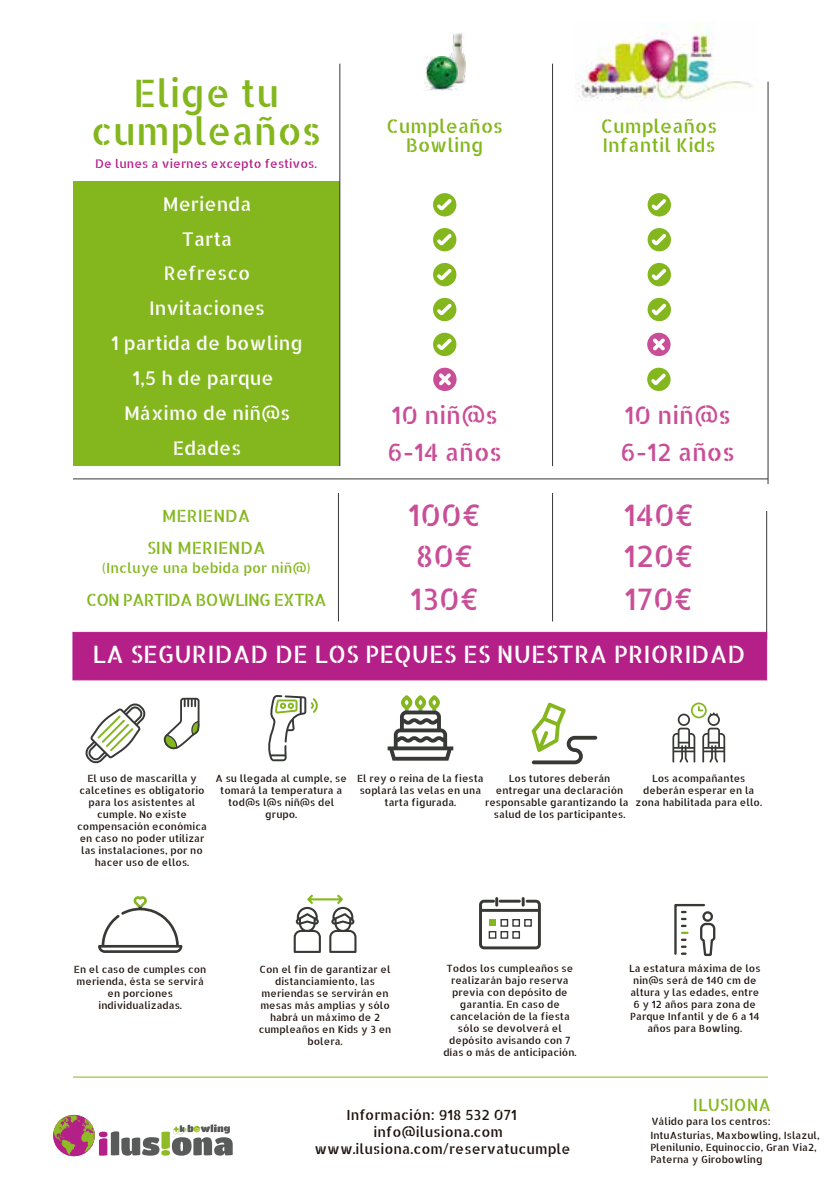
<style>
.page{position:relative;width:840px;height:1191px;background:#fff}
.page>*{position:absolute;margin:0;border:0;box-sizing:border-box;transform-origin:0 0}
.t1{font:37.8px/37.8px "Allerta Stencil";color:#83b71d;text-align:center}
.t2{font:29.6px/41.8px "Allerta Stencil";color:#c94e97}
.t3{font:24px "Allerta Stencil";color:#fff}
.t4{font:24px "Allerta Stencil";color:#c94e97}
.t5{font:18.8px/35px "Allerta Stencil";color:#fff;text-align:center}
.t6{font:18.8px/18.8px "Allerta Stencil";color:#83b71d;text-align:center}
.t7{font:17px "Allerta Stencil";color:#83b71d}
.t8{font:17px "Allerta Stencil";letter-spacing:-.05em;color:#83b71d}
.t9{font:14px "Allerta Stencil";color:#1e120d}
.t10{font:14px "Allerta Stencil";color:#83b71d}
.t11{font:12px "Allerta Stencil";color:#b41f88}
.t12{font:10px/12px "Allerta Stencil";color:#1e120d;text-align:center}
</style>
<div class="page">
<div style="left:73px;top:181px;width:266px;height:285px;background:#83b71d"></div>
<svg style="left:646px;top:333px;width:24px;height:23px"></svg>
<svg style="left:649px;top:335px;width:19px;height:19px"></svg>
<svg style="left:647px;top:368px;width:23px;height:23px"></svg>
<svg style="left:647px;top:193px;width:23px;height:23px"></svg>
<svg style="left:647px;top:228px;width:23px;height:23px"></svg>
<svg style="left:647px;top:263px;width:23px;height:23px"></svg>
<svg style="left:647px;top:298px;width:23px;height:23px"></svg>
<div style="left:433px;top:368px;width:23px;height:23px;background:#c94e97;border-radius:50%"></div>
<svg style="left:435px;top:370px;width:19px;height:19px"></svg>
<svg style="left:433px;top:263px;width:23px;height:23px"></svg>
<svg style="left:433px;top:298px;width:23px;height:23px"></svg>
<svg style="left:433px;top:333px;width:23px;height:23px"></svg>
<svg style="left:433px;top:193px;width:23px;height:23px"></svg>
<svg style="left:433px;top:228px;width:23px;height:23px"></svg>
<hr style="left:339px;top:64px;width:1px;height:402px;background:#373935">
<hr style="left:767px;top:82px;width:1px;height:402px;background:#373935">
<hr style="left:552px;top:64px;width:1px;height:402px;background:#373935">
<hr style="left:338px;top:493px;width:1px;height:128px;background:#373935">
<hr style="left:765px;top:511px;width:1px;height:128px;background:#373935">
<hr style="left:552px;top:493px;width:1px;height:128px;background:#373935">
<hr style="left:73px;top:478px;width:694px;height:1px;background:#373935">
<hr style="left:73px;top:1076px;width:694px;height:1px;background:#83b71d">
<svg style="left:674px;top:903px;width:42px;height:54px"></svg>
<svg style="left:479px;top:897px;width:61px;height:52px"></svg>
<div style="left:489px;top:919px;width:6px;height:7px;background:#83b71d"></div>
<div style="left:500px;top:919px;width:8px;height:7px;border:1px solid #373935"></div>
<div style="left:512px;top:919px;width:7px;height:7px;border:1px solid #373935"></div>
<div style="left:524px;top:919px;width:7px;height:7px;border:1px solid #373935"></div>
<div style="left:488px;top:931px;width:8px;height:7px;border:1px solid #373935"></div>
<div style="left:500px;top:931px;width:8px;height:7px;border:1px solid #373935"></div>
<div style="left:512px;top:931px;width:7px;height:7px;border:1px solid #373935"></div>
<svg style="left:98px;top:896px;width:84px;height:57px"></svg>
<svg style="left:293px;top:894px;width:63px;height:59px"></svg>
<svg style="left:163px;top:697px;width:37px;height:53px"></svg>
<svg style="left:85px;top:703px;width:61px;height:61px"></svg>
<svg style="left:268px;top:695px;width:49px;height:66px"></svg>
<svg style="left:387px;top:695px;width:66px;height:65px"></svg>
<svg style="left:531px;top:702px;width:66px;height:62px"></svg>
<svg style="left:672px;top:702px;width:52px;height:60px"></svg>
<svg style="left:53px;top:1114px;width:42px;height:42px"></svg>
<svg style="left:54px;top:1115px;width:179px;height:40px"></svg>
<img style="left:575px;top:21px;width:178px;height:92px">
<img style="left:449px;top:33px;width:16px;height:50px">
<img style="left:424px;top:57px;width:33px;height:33px">
<div style="left:73px;top:632px;width:693px;height:48px;background:#b41f88"></div>
<p class="t1" style="left:91px;top:74px;width:232px">Elige tu cumpleaños</p>
<p class="t11" style="left:95px;top:156px;width:223px">De lunes a viernes excepto festivos.</p>
<p class="t5" style="left:111px;top:186px;width:193px">Merienda<br>Tarta<br>Refresco<br>Invitaciones<br>1 partida de bowling<br>1,5 h de parque</p>
<p class="t5" style="left:124px;top:395px;width:168px">Máximo de niñ@s</p>
<p class="t5" style="left:173px;top:430px;width:70px">Edades</p>
<p class="t6" style="left:386px;top:116px;width:118px">Cumpleaños<br>Bowling</p>
<p class="t6" style="left:600px;top:116px;width:118px;text-align:left">Cumpleaños<br>Infantil Kids</p>
<p class="t4" style="left:391px;top:399px;width:108px">10 niñ@s</p>
<p class="t4" style="left:624px;top:399px;width:108px">10 niñ@s</p>
<p class="t4" style="left:387px;top:436px;width:116px">6-14 años</p>
<p class="t4" style="left:620px;top:436px;width:116px">6-12 años</p>
<p class="t7" style="left:162px;top:504px;width:90px">MERIENDA</p>
<p class="t2" style="left:408px;top:493px;width:74px">100€</p>
<p class="t7" style="left:147px;top:537px;width:120px">SIN MERIENDA</p>
<p class="t10" style="left:102px;top:559px;width:210px">(Incluye una bebida por niñ@)</p>
<p class="t8" style="left:86px;top:588px;width:242px">CON PARTIDA BOWLING EXTRA</p>
<p class="t2" style="left:410px;top:534px;width:71px">80€<br>130€</p>
<p class="t2" style="left:623px;top:493px;width:72px;text-align:justify">140€ 120€ 170€</p>
<p class="t3" style="left:92px;top:638px;width:654px">LA SEGURIDAD DE LOS PEQUES ES NUESTRA PRIORIDAD</p>
<p class="t12" style="left:77px;top:771px;width:131px">El uso de mascarilla y calcetines es obligatorio para los asistentes al cumple. No existe compensación económica en caso no poder utilizar las instalaciones, por no hacer uso de ellos.</p>
<p class="t12" style="left:215px;top:771px;width:133px">A su llegada al cumple, se tomará la temperatura a tod@s l@s niñ@s del grupo.</p>
<p class="t12" style="left:357px;top:771px;width:128px">El rey o reina de la fiesta soplará las velas en una tarta figurada.</p>
<p class="t12" style="left:485px;top:772px;width:145px">Los tutores deberán entregar una declaración responsable garantizando la salud de los participantes.</p>
<p class="t12" style="left:635px;top:772px;width:128px">Los acompañantes deberán esperar en la zona habilitada para ello.</p>
<p class="t12" style="left:74px;top:963px;width:134px">En el caso de cumples con merienda, ésta se servirá en porciones individualizadas.</p>
<p class="t12" style="left:258px;top:963px;width:134px">Con el fin de garantizar el distanciamiento, las meriendas se servirán en mesas más amplias y sólo habrá un máximo de 2 cumpleaños en Kids y 3 en bolera.</p>
<p class="t12" style="left:443px;top:962px;width:135px">Todos los cumpleaños se realizarán bajo reserva previa con depósito de garantía. En caso de cancelación de la fiesta sólo se devolverá el depósito avisando con 7 días o más de anticipación.</p>
<p class="t9" style="left:346px;top:1106px;width:172px">Información: 918 532 071</p>
<p class="t9" style="left:373px;top:1122px;width:131px">info@ilusiona.com</p>
<p class="t9" style="left:314px;top:1139px;width:257px">www.ilusiona.com/reservatucumple</p>
<p class="t12" style="left:628px;top:962px;width:133px">La estatura máxima de los nin@s será de 140 cm de altura y las edades, entre<br>6 y 12 años para zona de<br>Parque Infantil y de 6 a 14 años para Bowling.</p>
<p class="t7" style="left:692px;top:1093px;width:80px">ILUSIONA</p>
<p class="t12" style="left:651px;top:1114px;width:121px">Válido para los centros:</p>
<p class="t12" style="left:650px;top:1129px;width:171px;text-align:left">IntuAsturias, Maxbowling, Islazul,<br>Plenilunio, Equinoccio, Gran Via2,<br>Paterna y Girobowling</p>
</div>
